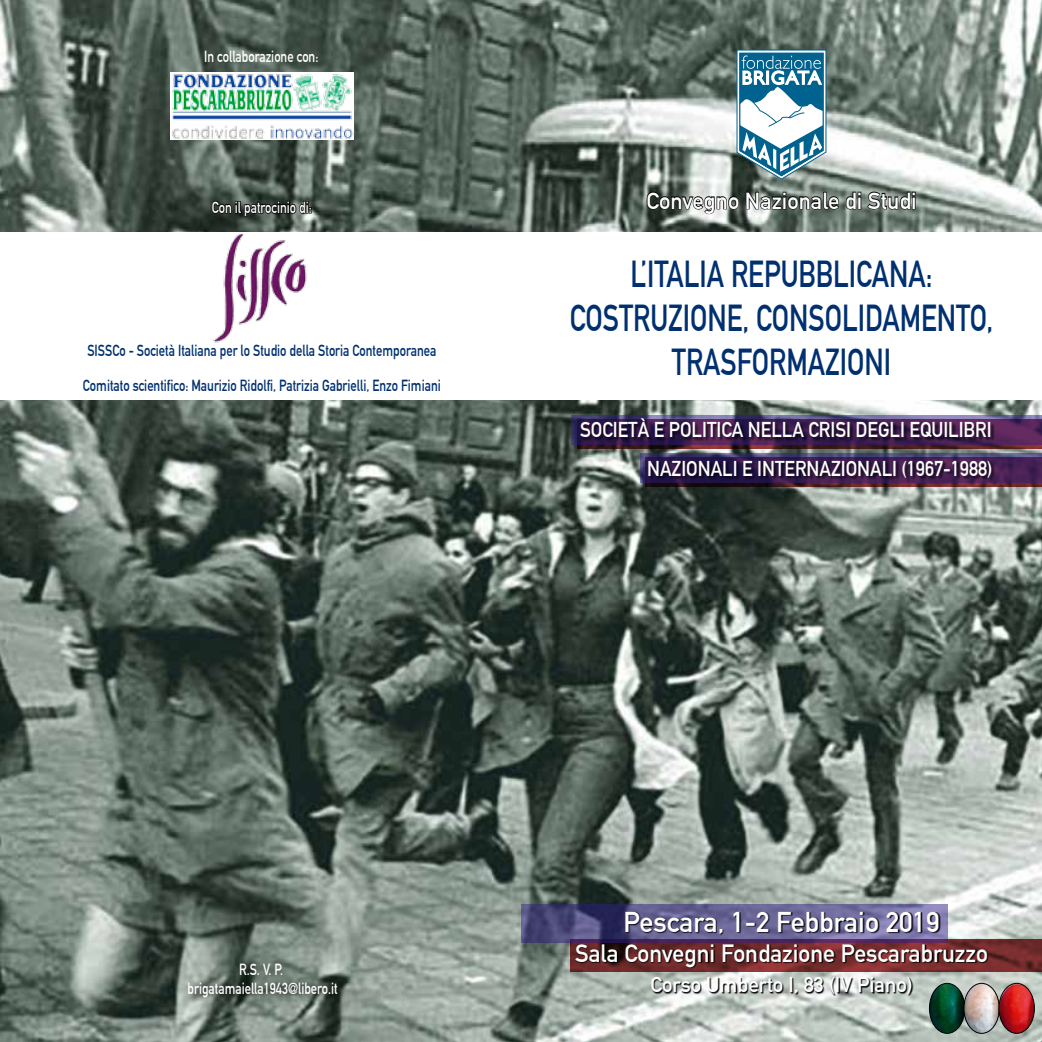
<style>
.page{position:relative;width:1042px;height:1042px;background:#fff}
.page>*{position:absolute;margin:0;border:0;box-sizing:border-box;transform-origin:0 0}
.t1{font:700 36.75px/44.1px "DIN Alternate";color:#003070;text-align:center;scale:.77 1}
.t2{font:700 28px "DIN Alternate";color:#fff}
.t3{font:700 24.5px "DIN Alternate";color:#fff}
.t4{font:700 22.75px "DIN Alternate";color:#fff}
.t5{font:700 21px "DIN Alternate";color:#fff;scale:.9 1}
.t6{font:700 21px "DIN Alternate";color:#fff}
.t7{font:700 15.75px "DIN Alternate";color:#003070;scale:.8 1}
.t8{font:700 15.75px/18.9px "DIN Alternate";color:#fff;text-align:center;scale:.8 1}
</style>
<div class="page">
<img style="left:0;top:401px;width:1042px;height:641px">
<img style="left:0;top:0;width:1042px;height:231px">
<svg style="left:577px;top:445px;width:465px;height:4px;background:#4d1f1e"></svg>
<svg style="left:645px;top:483px;width:397px;height:4px;background:#491d1c"></svg>
<svg style="left:570px;top:939px;width:472px;height:33px;background:#6e2a2a"></svg>
<svg style="left:571px;top:415px;width:471px;height:30px;background:#52386b"></svg>
<svg style="left:640px;top:453px;width:402px;height:30px;background:#412d5f"></svg>
<svg style="left:521px;top:904px;width:426px;height:39px;background:#564d7e"></svg>
<svg style="left:736px;top:50px;width:90px;height:130px"></svg>
<img style="left:170px;top:73px;width:183px;height:67px">
<svg style="left:211px;top:200px;width:101px;height:17px;background:#272d28"></svg>
<svg style="left:180px;top:956px;width:167px;height:51px;background:#6a766e"></svg>
<svg style="left:575px;top:944px;width:413px;height:52px;background:#7b5f5d"></svg>
<svg style="left:646px;top:191px;width:93px;height:24px;background:#5f6560"></svg>
<svg style="left:745px;top:191px;width:170px;height:19px;background:#4b534e"></svg>
<div style="left:648px;top:461px;width:348px;height:21px;background:#000;opacity:.75"></div>
<div style="left:580px;top:418px;width:414px;height:24px;background:#000;opacity:.75"></div>
<img style="left:929px;top:983px;width:105px;height:50px">
<div style="left:929px;top:983px;width:36px;height:50px;border:1px solid #000;border-radius:50%"></div>
<div style="left:963px;top:983px;width:36px;height:50px;border:1px solid #000;border-radius:50%"></div>
<div style="left:999px;top:983px;width:35px;height:50px;border:1px solid #000;border-radius:50%"></div>
<img style="left:214px;top:231px;width:96px;height:112px">
<svg style="left:626px;top:911px;width:314px;height:24px;background:#504d70"></svg>
<p class="t8" style="left:204px;top:46px;width:144px">In collaborazione con:</p>
<p class="t8" style="left:212px;top:197px;width:127px">Con il patrocinio di:</p>
<h3 class="t4" style="left:646px;top:183px;width:272px">Convegno Nazionale di Studi</h3>
<p class="t7" style="left:87px;top:338px;width:438px">SISSCo - Società Italiana per lo Studio della Storia Contemporanea</p>
<p class="t7" style="left:83px;top:373px;width:449px">Comitato scientifico: Maurizio Ridolfi, Patrizia Gabrielli, Enzo Fimiani</p>
<h1 class="t1" style="left:570px;top:249px;width:551px">L’ITALIA REPUBBLICANA:<br>COSTRUZIONE, CONSOLIDAMENTO,<br>TRASFORMAZIONI</h1>
<h3 class="t5" style="left:580px;top:413px;width:459px">SOCIETÀ E POLITICA NELLA CRISI DEGLI EQUILIBRI</h3>
<h3 class="t5" style="left:647px;top:452px;width:385px">NAZIONALI E INTERNAZIONALI (1967-1988)</h3>
<p class="t8" style="left:188px;top:959px;width:189px">R.S. V. P. brigatamaiella1943@libero.it</p>
<h2 class="t2" style="left:623px;top:900px;width:317px">Pescara, 1-2 Febbraio 2019</h2>
<h3 class="t3" style="left:575px;top:934px;width:414px">Sala Convegni Fondazione Pescarabruzzo</h3>
<h3 class="t6" style="left:650px;top:968px;width:264px">Corso Umberto I, 83 (IV Piano)</h3>
</div>
